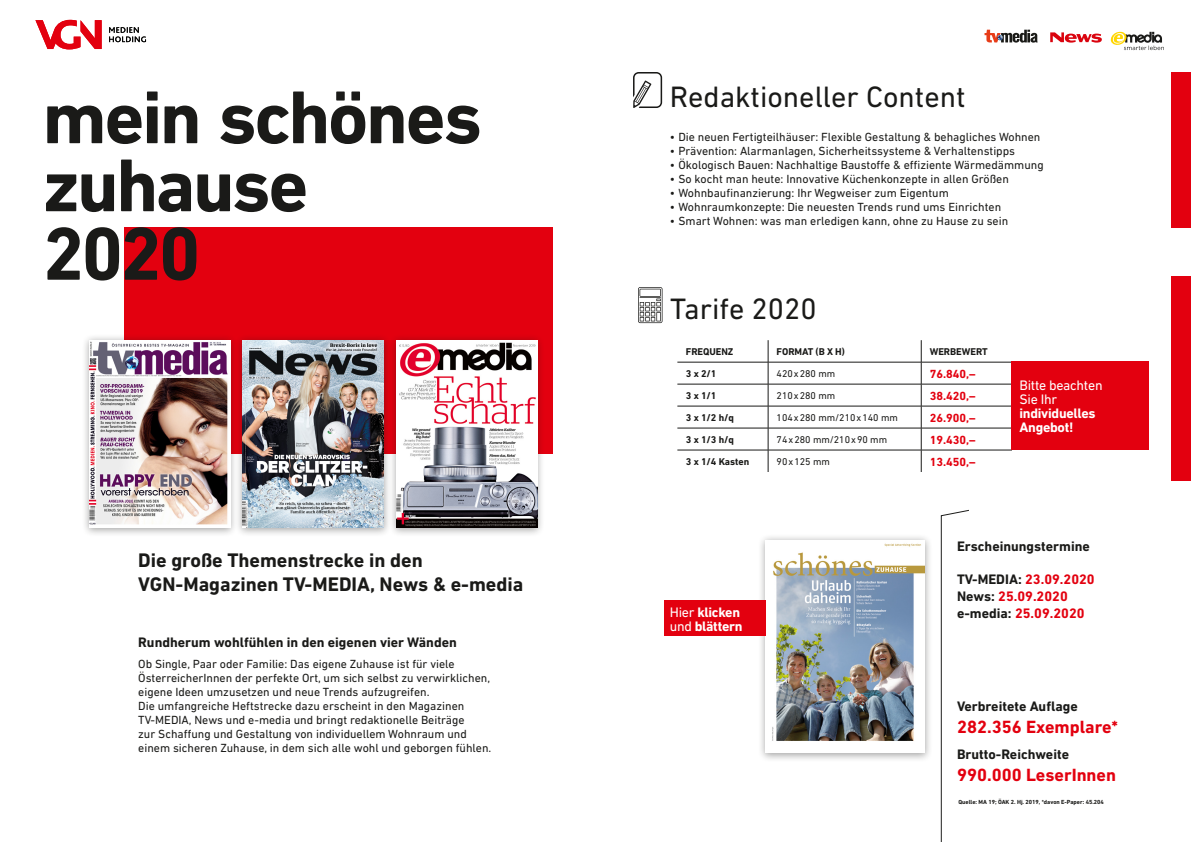
<style>
.page{position:relative;width:1191px;height:842px;background:#fff}
.page>*{position:absolute;margin:0;border:0;box-sizing:border-box;transform-origin:0 0}
.t1{font:700 76px/68px "DIN Next LT Pro";letter-spacing:-.035em;color:#1a1a18}
.t2{font:30px "DIN Next LT Pro";color:#1a1a18}
.t3{font:700 20px/24px "DIN Next LT Pro";color:#1a1a18}
.t4{font:700 18px "DIN Next LT Pro";color:#e3000f}
.t5{font:700 14px "DIN Next LT Pro";color:#1a1a18}
.t6{font:700 14px/16.8px "DIN Next LT Pro";color:#e3000f}
.t7{font:700 14px/14px "DIN Next LT Pro";letter-spacing:-.02em;color:#fff}
.t8{font:14px/14px "DIN Next LT Pro";letter-spacing:-.02em;color:#fff}
.t9{font:12px/14px "DIN Next LT Pro";color:#1a1a18}
.t10{font:700 12px "DIN Next LT Pro";color:#e3000f}
.t11{font:700 10px "DIN Next LT Pro";letter-spacing:-.005em;color:#1a1a18}
.t12{font:10px "DIN Next LT Pro";letter-spacing:-.005em;color:#1a1a18}
.t13{font:700 6px "DIN Next LT Pro";color:#1a1a18}
.s1{font-weight:400}
.s2{color:#1a1a18}
</style>
<div class="page">
<div style="left:125px;top:227px;width:428px;height:227px;background:#e3000f"></div>
<div style="left:757px;top:534px;width:175px;height:228px;background:#1a1a18;opacity:.4"></div>
<img style="left:765px;top:540px;width:159px;height:213px">
<div style="left:664px;top:600px;width:101px;height:36px;background:#e3000f"></div>
<div style="left:235px;top:334px;width:156px;height:203px;background:#1a1a18;opacity:.4"></div>
<img style="left:243px;top:340px;width:140px;height:188px">
<div style="left:388px;top:334px;width:157px;height:203px;background:#1a1a18;opacity:.4"></div>
<img style="left:396px;top:340px;width:141px;height:188px">
<div style="left:1171px;top:72px;width:20px;height:155px;background:#e3000f"></div>
<div style="left:1171px;top:276px;width:20px;height:204px;background:#e3000f"></div>
<svg style="left:633px;top:72px;width:29px;height:36px"></svg>
<svg style="left:35px;top:20px;width:67px;height:29px"></svg>
<svg style="left:109px;top:27px;width:37px;height:15px"></svg>
<svg style="left:941px;top:510px;width:28px;height:332px"></svg>
<svg style="left:1050px;top:32px;width:51px;height:11px"></svg>
<svg style="left:984px;top:30px;width:53px;height:13px"></svg>
<svg style="left:1110px;top:31px;width:54px;height:19px"></svg>
<hr style="left:677px;top:362px;width:91px;height:1px;background:#1a1a18">
<hr style="left:768px;top:362px;width:153px;height:1px;background:#1a1a18">
<hr style="left:921px;top:362px;width:91px;height:1px;background:#1a1a18">
<hr style="left:677px;top:384px;width:91px;height:1px;background:#1a1a18">
<hr style="left:768px;top:384px;width:153px;height:1px;background:#1a1a18">
<hr style="left:921px;top:384px;width:91px;height:1px;background:#1a1a18">
<hr style="left:677px;top:406px;width:91px;height:1px;background:#1a1a18">
<hr style="left:768px;top:406px;width:153px;height:1px;background:#1a1a18">
<hr style="left:921px;top:406px;width:91px;height:1px;background:#1a1a18">
<hr style="left:677px;top:428px;width:91px;height:1px;background:#1a1a18">
<hr style="left:768px;top:428px;width:153px;height:1px;background:#1a1a18">
<hr style="left:921px;top:428px;width:91px;height:1px;background:#1a1a18">
<hr style="left:677px;top:450px;width:91px;height:1px;background:#1a1a18">
<hr style="left:768px;top:450px;width:153px;height:1px;background:#1a1a18">
<svg style="left:768px;top:340px;width:1px;height:132px"></svg>
<hr style="left:921px;top:450px;width:91px;height:1px;background:#1a1a18">
<svg style="left:921px;top:340px;width:1px;height:132px"></svg>
<svg style="left:638px;top:287px;width:24px;height:36px"></svg>
<div style="left:81px;top:334px;width:157px;height:203px;background:#1a1a18;opacity:.4"></div>
<img style="left:89px;top:340px;width:141px;height:188px">
<div style="left:1011px;top:362px;width:137px;height:88px;background:#e3000f"></div>
<h1 class="t1" style="left:43px;top:83px;width:441px">mein schönes zuhause</h1>
<h2 class="t2" style="left:670px;top:79px;width:297px">Redaktioneller Content</h2>
<p class="t9" style="left:670px;top:130px;width:372px">• Die neuen Fertigteilhäuser: Flexible Gestaltung &amp; behagliches Wohnen</p>
<p class="t9" style="left:670px;top:144px;width:347px">• Prävention: Alarmanlagen, Sicherheitssysteme &amp; Verhaltenstipps</p>
<p class="t9" style="left:670px;top:158px;width:375px">• Ökologisch Bauen: Nachhaltige Baustoffe &amp; effiziente Wärmedämmung</p>
<p class="t9" style="left:670px;top:172px;width:340px">• So kocht man heute: Innovative Küchenkonzepte in allen Größen</p>
<p class="t9" style="left:670px;top:186px;width:280px">• Wohnbaufinanzierung: Ihr Wegweiser zum Eigentum</p>
<p class="t9" style="left:670px;top:200px;width:333px">• Wohnraumkonzepte: Die neuesten Trends rund ums Einrichten</p>
<p class="t9" style="left:670px;top:214px;width:340px">• Smart Wohnen: was man erledigen kann, ohne zu Hause zu sein</p>
<h1 class="t1" style="left:43px;top:220px;width:160px">2020</h1>
<h3 class="t3" style="left:138px;top:548px;width:387px">Die große Themenstrecke in den<br>VGN-Magazinen TV-MEDIA, News &amp; e-media</h3>
<p class="t5" style="left:138px;top:634px;width:320px">Rundherum wohlfühlen in den eigenen vier Wänden</p>
<p class="t9" style="left:138px;top:657px;width:355px">Ob Single, Paar oder Familie: Das eigene Zuhause ist für viele ÖsterreicherInnen der perfekte Ort, um sich selbst zu verwirklichen, eigene Ideen umzusetzen und neue Trends aufzugreifen.<br>Die umfangreiche Heftstrecke dazu erscheint in den Magazinen TV-MEDIA, News und e-media und bringt redaktionelle Beiträge<br>zur Schaffung und Gestaltung von individuellem Wohnraum und einem sicheren Zuhause, in dem sich alle wohl und geborgen fühlen.</p>
<h2 class="t2" style="left:670px;top:292px;width:148px">Tarife 2020</h2>
<p class="t11" style="left:686px;top:346px;width:49px">FREQUENZ</p>
<p class="t11" style="left:776px;top:346px;width:70px">FORMAT (B X H)</p>
<p class="t11" style="left:929px;top:346px;width:59px">WERBEWERT</p>
<p class="t11" style="left:686px;top:368px;width:32px">3 x 2/1</p>
<p class="t12" style="left:776px;top:368px;width:60px">420x280 mm</p>
<p class="t10" style="left:929px;top:366px;width:47px">76.840,–</p>
<p class="t11" style="left:686px;top:390px;width:32px">3 x 1/1</p>
<p class="t12" style="left:776px;top:390px;width:60px">210x280 mm</p>
<p class="t10" style="left:929px;top:388px;width:47px">38.420,–</p>
<p class="t11" style="left:686px;top:412px;width:50px">3 x 1/2 h/q</p>
<p class="t12" style="left:776px;top:412px;width:123px">104x280 mm/210x140 mm</p>
<p class="t10" style="left:929px;top:410px;width:47px">26.900,–</p>
<p class="t11" style="left:686px;top:433px;width:50px">3 x 1/3 h/q</p>
<p class="t12" style="left:776px;top:434px;width:112px">74x280 mm/210x90 mm</p>
<p class="t10" style="left:929px;top:432px;width:47px">19.430,–</p>
<p class="t11" style="left:686px;top:456px;width:65px">3 x 1/4 Kasten</p>
<p class="t12" style="left:776px;top:456px;width:55px">90x125 mm</p>
<p class="t10" style="left:929px;top:454px;width:47px">13.450,–</p>
<p class="t8" style="left:1019px;top:378px;width:85px">Bitte beachten<br>Sie Ihr</p>
<p class="t7" style="left:1019px;top:406px;width:78px">individuelles<br>Angebot!</p>
<p class="t7" style="left:670px;top:605px;width:74px"><span class="s1">Hier</span> klicken <span class="s1">und</span> blättern</p>
<p class="t5" style="left:957px;top:538px;width:134px">Erscheinungstermine</p>
<p class="t6" style="left:957px;top:571px;width:139px"><span class="s2">TV-MEDIA:</span> 23.09.2020<br><span class="s2">News:</span> 25.09.2020 <span class="s2">e-media:</span> 25.09.2020</p>
<p class="t5" style="left:957px;top:698px;width:122px">Verbreitete Auflage</p>
<h3 class="t4" style="left:957px;top:716px;width:163px">282.356 Exemplare*</h3>
<p class="t5" style="left:957px;top:746px;width:114px">Brutto-Reichweite</p>
<h3 class="t4" style="left:957px;top:764px;width:160px">990.000 LeserInnen</h3>
<p class="t13" style="left:958px;top:798px;width:147px">Quelle: MA 19; ÖAK 2. Hj. 2019, *davon E-Paper: 45.204</p>
</div>
